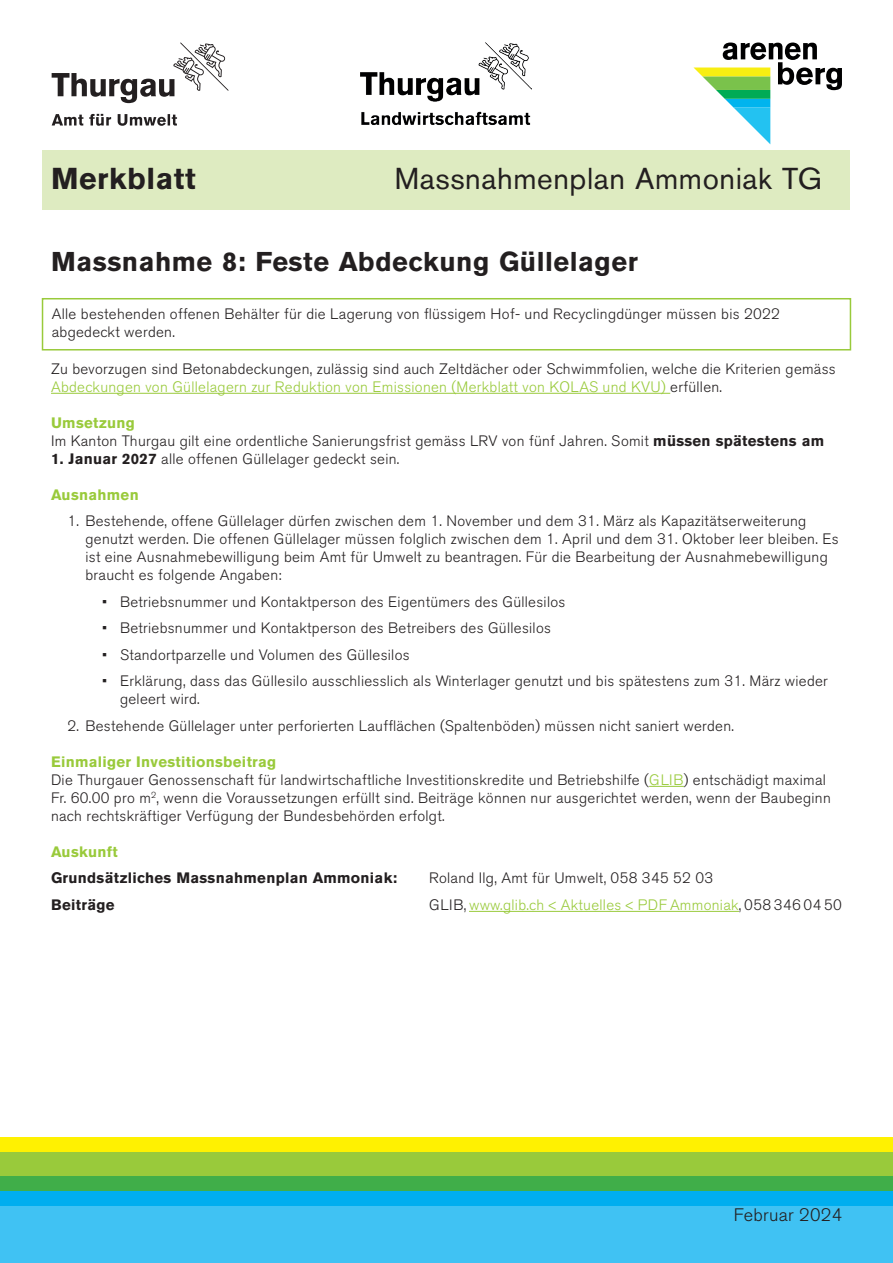
<style>
.page{position:relative;width:893px;height:1263px;background:#fff}
.page>*{position:absolute;margin:0;border:0;box-sizing:border-box;transform-origin:0 0}
.t1{font:30px "Akzidenz Grotesk BQ";letter-spacing:.02em;color:#231f20}
.t2{font:700 30px "Akzidenz Grotesk BQ";letter-spacing:.02em;color:#231f20}
.t3{font:700 27px "Akzidenz Grotesk BQ";letter-spacing:.02em;color:#231f20}
.t4{font:300 18px "Akzidenz Grotesk BQ";letter-spacing:.02em;color:#231f20}
.t5{font:300 15px/18px "Akzidenz Grotesk BQ";letter-spacing:.02em;color:#231f20}
.t6{font:300 15px "Akzidenz Grotesk BQ";letter-spacing:.02em;color:#99ca3b}
.t7{font:700 15px "Akzidenz Grotesk BQ";letter-spacing:.02em;color:#231f20}
.t8{font:700 15px "Akzidenz Grotesk BQ";letter-spacing:.02em;color:#99ca3b}
.s1{color:#99ca3b}
.s2{font-weight:700;color:#99ca3b}
.s3{font-weight:700}
.s4{color:#231f20}
</style>
<div class="page">
<div style="left:0;top:1205px;width:893px;height:58px;background:#40c2f3"></div>
<div style="left:0;top:1137px;width:893px;height:15px;background:#fff101"></div>
<div style="left:0;top:1176px;width:893px;height:14px;background:#40ae49"></div>
<div style="left:0;top:1152px;width:893px;height:24px;background:#99ca3b"></div>
<div style="left:0;top:1190px;width:893px;height:15px;background:#00aeef"></div>
<svg style="left:52px;top:43px;width:177px;height:60px"></svg>
<svg style="left:52px;top:114px;width:125px;height:12px"></svg>
<svg style="left:693px;top:43px;width:149px;height:101px"></svg>
<img style="left:361px;top:43px;width:170px;height:82px">
<div style="left:43px;top:150px;width:807px;height:59px;background:#deebc1"></div>
<div style="left:42px;top:298px;width:809px;height:52px;border:2px solid #99ca3b"></div>
<hr style="left:51px;top:393px;width:619px;height:1px;background:#99ca3b">
<hr style="left:649px;top:786px;width:35px;height:1px;background:#99ca3b">
<hr style="left:469px;top:911px;width:270px;height:1px;background:#99ca3b">
<h1 class="t2" style="left:51px;top:162px;width:146px">Merkblatt</h1>
<h1 class="t1" style="left:395px;top:161px;width:429px">Massnahmenplan Ammoniak TG</h1>
<h2 class="t3" style="left:51px;top:246px;width:588px">Massnahme 8: Feste Abdeckung Güllelager</h2>
<p class="t5" style="left:52px;top:305px;width:730px">Alle bestehenden offenen Behälter für die Lagerung von flüssigem Hof- und Recyclingdünger müssen bis 2022 abgedeckt werden.</p>
<p class="t5" style="left:51px;top:360px;width:786px">Zu bevorzugen sind Betonabdeckungen, zulässig sind auch Zeltdächer oder Schwimmfolien, welche die Kriterien gemäss<br><span class="s1">Abdeckungen von Güllelagern zur Reduktion von Emissionen (Merkblatt von KOLAS und KVU)</span> erfüllen.</p>
<p class="t5" style="left:51px;top:414px;width:775px"><span class="s2">Umsetzung<br></span>Im Kanton Thurgau gilt eine ordentliche Sanierungsfrist gemäss LRV von fünf Jahren. Somit <span class="s3">müssen spätestens am</span></p>
<p class="t5" style="left:51px;top:450px;width:350px"><span class="s3">1. Januar 2027</span> alle offenen Güllelager gedeckt sein.</p>
<p class="t8" style="left:51px;top:486px;width:89px">Ausnahmen</p>
<p class="t5" style="left:86px;top:512px;width:755px;text-indent:-18px">1. Bestehende, offene Güllelager dürfen zwischen dem 1. November und dem 31. März als Kapazitätserweiterung genutzt werden. Die offenen Güllelager müssen folglich zwischen dem 1. April und dem 31. Oktober leer bleiben. Es ist eine Ausnahmebewilligung beim Amt für Umwelt zu beantragen. Für die Bearbeitung der Ausnahmebewilligung braucht es folgende Angaben:</p>
<p class="t5" style="left:102px;top:593px;width:465px">• Betriebsnummer und Kontaktperson des Eigentümers des Güllesilos</p>
<p class="t5" style="left:102px;top:619px;width:450px">• Betriebsnummer und Kontaktperson des Betreibers des Güllesilos</p>
<p class="t5" style="left:102px;top:646px;width:309px">• Standortparzelle und Volumen des Güllesilos</p>
<p class="t5" style="left:120px;top:672px;width:709px;text-indent:-18px">• Erklärung, dass das Güllesilo ausschliesslich als Winterlager genutzt und bis spätestens zum 31. März wieder geleert wird.</p>
<p class="t5" style="left:68px;top:717px;width:668px">2. Bestehende Güllelager unter perforierten Laufflächen (Spaltenböden) müssen nicht saniert werden.</p>
<p class="t5" style="left:51px;top:753px;width:781px"><span class="s2">Einmaliger Investitionsbeitrag<br></span>Die Thurgauer Genossenschaft für landwirtschaftliche Investitionskredite und Betriebshilfe (<span class="s1">GLIB</span>) entschädigt maximal Fr. 60.00 pro m<sup>2</sup>, wenn die Voraussetzungen erfüllt sind. Beiträge können nur ausgerichtet werden, wenn der Baubeginn nach rechtskräftiger Verfügung der Bundesbehörden erfolgt.</p>
<p class="t8" style="left:51px;top:843px;width:68px">Auskunft</p>
<p class="t7" style="left:51px;top:869px;width:348px">Grundsätzliches Massnahmenplan Ammoniak:</p>
<p class="t5" style="left:429px;top:869px;width:286px">Roland Ilg, Amt für Umwelt, 058 345 52 03</p>
<p class="t7" style="left:51px;top:896px;width:65px">Beiträge</p>
<p class="t6" style="left:429px;top:896px;width:414px"><span class="s4">GLIB,</span> www.glib.ch &lt; Aktuelles &lt; PDF Ammoniak<span class="s4">, 058 346 04 50</span></p>
<p class="t4" style="left:734px;top:1204px;width:110px">Februar 2024</p>
</div>
